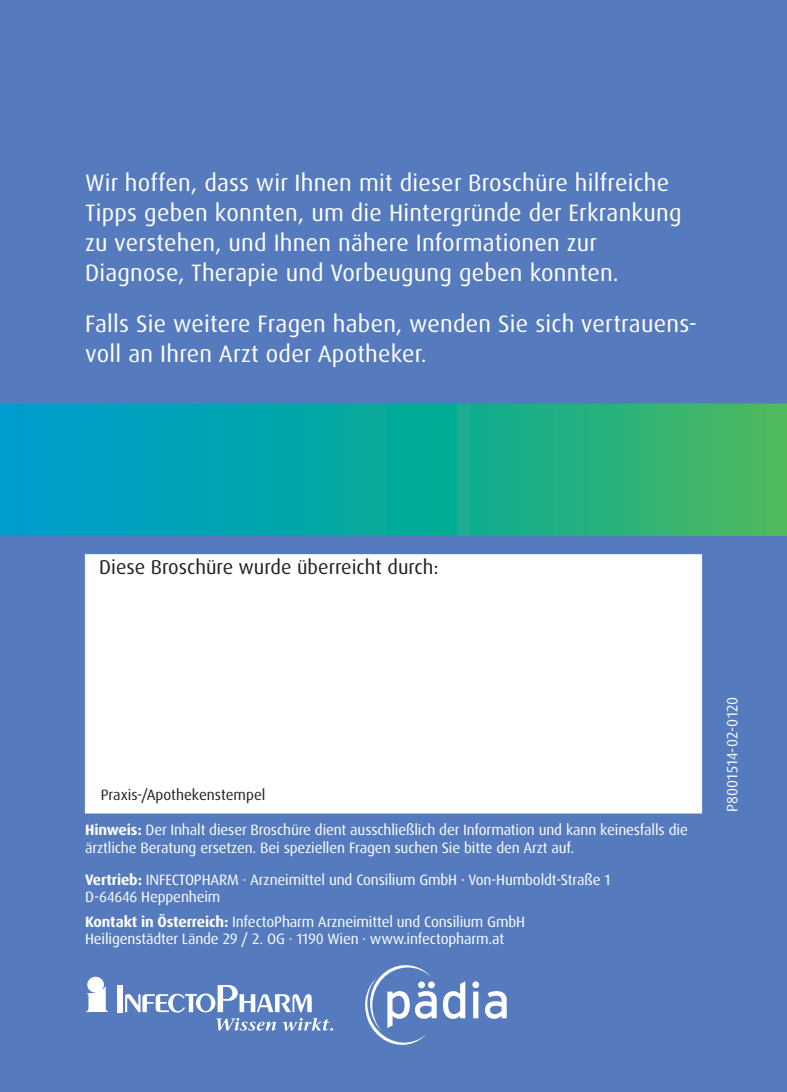
<style>
.page{position:relative;width:787px;height:1092px;background:#fff}
.page>*{position:absolute;margin:0;border:0;box-sizing:border-box;transform-origin:0 0}
.t1{font:23.75px/30px "Dax OT";letter-spacing:.01em;color:#fff}
.t2{font:20px "Dax OT";color:#231f20}
.t3{font:15px/17.5px "Dax OT";letter-spacing:-.01em;color:#fff}
.t4{font:15px "Dax OT";color:#231f20}
.t5{font:15px "Dax OT";letter-spacing:.01em;color:#fff}
.s1{font-weight:700}
</style>
<div class="page">
<div style="left:0;top:0;width:787px;height:1091px;background:#557bbe"></div>
<svg style="left:0;top:403px;width:787px;height:133px;background:#14aa99"></svg>
<div style="left:85px;top:554px;width:617px;height:259px;background:#fff;border:1px solid #fff"></div>
<div style="left:87px;top:976px;width:17px;height:16px;background:#fff;border-radius:50%"></div>
<svg style="left:86px;top:984px;width:21px;height:27px"></svg>
<div style="left:117px;top:984px;width:6px;height:27px;background:#fff"></div>
<svg style="left:125px;top:985px;width:208px;height:45px"></svg>
<svg style="left:365px;top:965px;width:141px;height:79px"></svg>
<h1 class="t1" style="left:85px;top:168px;width:598px">Wir hoffen, dass wir Ihnen mit dieser Broschüre hilfreiche Tipps geben konnten, um die Hintergründe der Erkrankung zu verstehen, und Ihnen nähere Informationen zur Diagnose, Therapie und Vorbeugung geben konnten.</h1>
<h1 class="t1" style="left:85px;top:309px;width:613px">Falls Sie weitere Fragen haben, wenden Sie sich vertrauens&shy;voll an Ihren Arzt oder Apotheker.</h1>
<h2 class="t2" style="left:99px;top:555px;width:341px">Diese Broschüre wurde überreicht durch:</h2>
<p class="t4" style="left:101px;top:785px;width:166px">Praxis-/Apothekenstempel</p>
<p class="t3" style="left:85px;top:821px;width:604px"><span class="s1">Hinweis:</span> Der Inhalt dieser Broschüre dient ausschließlich der Information und kann keinesfalls die ärztliche Beratung ersetzen. Bei speziellen Fragen suchen Sie bitte den Arzt auf.</p>
<p class="t3" style="left:85px;top:870px;width:527px"><span class="s1">Vertrieb:</span> INFECTOPHARM · Arzneimittel und Consilium GmbH · Von-Humboldt-Straße 1<br>D-64646 Heppenheim</p>
<p class="t3" style="left:85px;top:912px;width:441px"><span class="s1">Kontakt in Österreich:</span> InfectoPharm Arzneimittel und Consilium GmbH<br>Heiligenstädter Lände 29 / 2. OG · 1190 Wien · www.infectopharm.at</p>
<p class="t5" style="left:722px;top:811px;width:116px;rotate:-90deg">P8001514-02-0120</p>
</div>
